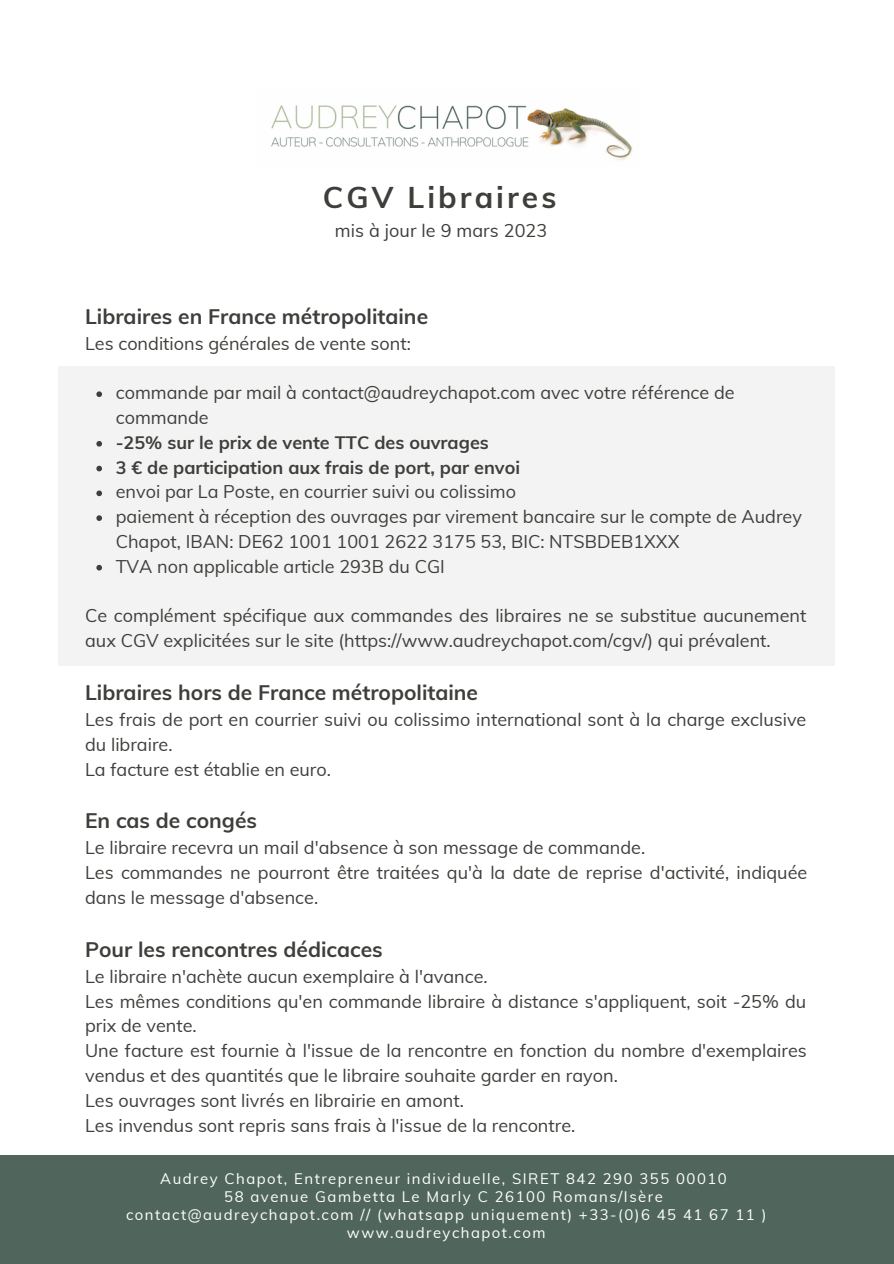
<style>
.page{position:relative;width:894px;height:1264px;background:#fff}
.page>*{position:absolute;margin:0;border:0;box-sizing:border-box;transform-origin:0 0}
.t1{font:700 30px "Muli";letter-spacing:.1em;color:#3e3e3b}
.t2{font:700 21px "Muli";color:#3e3e3b}
.t3{font:18px/24.8px "Muli";color:#3e3e3b}
.t4{font:700 18px/24.8px "Muli";color:#3e3e3b}
.t5{font:14.85px/18px "Muli";letter-spacing:.1em;color:#fff;text-align:center}
</style>
<div class="page">
<div style="left:0;top:1154px;width:893px;height:109px;background:#50665c"></div>
<div style="left:58px;top:366px;width:777px;height:299px;background:#f3f3f3"></div>
<svg style="left:96px;top:391px;width:6px;height:6px"></svg>
<svg style="left:96px;top:441px;width:6px;height:5px"></svg>
<svg style="left:96px;top:466px;width:6px;height:5px"></svg>
<svg style="left:96px;top:490px;width:6px;height:6px"></svg>
<svg style="left:96px;top:515px;width:6px;height:6px"></svg>
<svg style="left:96px;top:565px;width:6px;height:5px"></svg>
<img style="left:271px;top:105px;width:361px;height:55px">
<h1 class="t1" style="left:323px;top:178px;width:235px">CGV Libraires</h1>
<p class="t3" style="left:335px;top:218px;width:214px">mis à jour le 9 mars 2023</p>
<p class="t2" style="left:85px;top:303px;width:344px">Libraires en France métropolitaine</p>
<p class="t3" style="left:85px;top:330px;width:327px">Les conditions générales de vente sont:</p>
<p class="t3" style="left:116px;top:380px;width:620px">commande par mail à contact@audreychapot.com avec votre référence de commande</p>
<p class="t4" style="left:116px;top:429px;width:405px">-25% sur le prix de vente TTC des ouvrages<br>3 € de participation aux frais de port, par envoi</p>
<p class="t3" style="left:116px;top:479px;width:687px">envoi par La Poste, en courrier suivi ou colissimo<br>paiement à réception des ouvrages par virement bancaire sur le compte de Audrey Chapot, IBAN: DE62 1001 1001 2622 3175 53, BIC: NTSBDEB1XXX<br>TVA non applicable article 293B du CGI</p>
<p class="t3" style="left:85px;top:603px;width:722px">Ce complément spécifique aux commandes des libraires ne se substitue aucunement aux CGV explicitées sur le site (https://www.audreychapot.com/cgv/) qui prévalent.</p>
<p class="t2" style="left:85px;top:679px;width:394px">Libraires hors de France métropolitaine</p>
<p class="t3" style="left:85px;top:706px;width:722px">Les frais de port en courrier suivi ou colissimo international sont à la charge exclusive du libraire.<br>La facture est établie en euro.</p>
<p class="t2" style="left:85px;top:807px;width:173px">En cas de congés</p>
<p class="t3" style="left:85px;top:835px;width:723px">Le libraire recevra un mail d'absence à son message de commande.<br>Les commandes ne pourront être traitées qu'à la date de reprise d'activité, indiquée dans le message d'absence.</p>
<p class="t2" style="left:85px;top:935px;width:299px">Pour les rencontres dédicaces</p>
<p class="t3" style="left:85px;top:963px;width:723px">Le libraire n'achète aucun exemplaire à l'avance.<br>Les mêmes conditions qu'en commande libraire à distance s'appliquent, soit -25% du prix de vente.<br>Une facture est fournie à l'issue de la rencontre en fonction du nombre d'exemplaires vendus et des quantités que le libraire souhaite garder en rayon.<br>Les ouvrages sont livrés en librairie en amont.<br>Les invendus sont repris sans frais à l'issue de la rencontre.</p>
<p class="t5" style="left:126px;top:1169px;width:641px">Audrey Chapot, Entrepreneur individuelle, SIRET 842 290 355 00010<br>58 avenue Gambetta Le Marly C 26100 Romans/Isère contact@audreychapot.com // (whatsapp uniquement) +33-(0)6 45 41 67 11 ) www.audreychapot.com</p>
</div>
